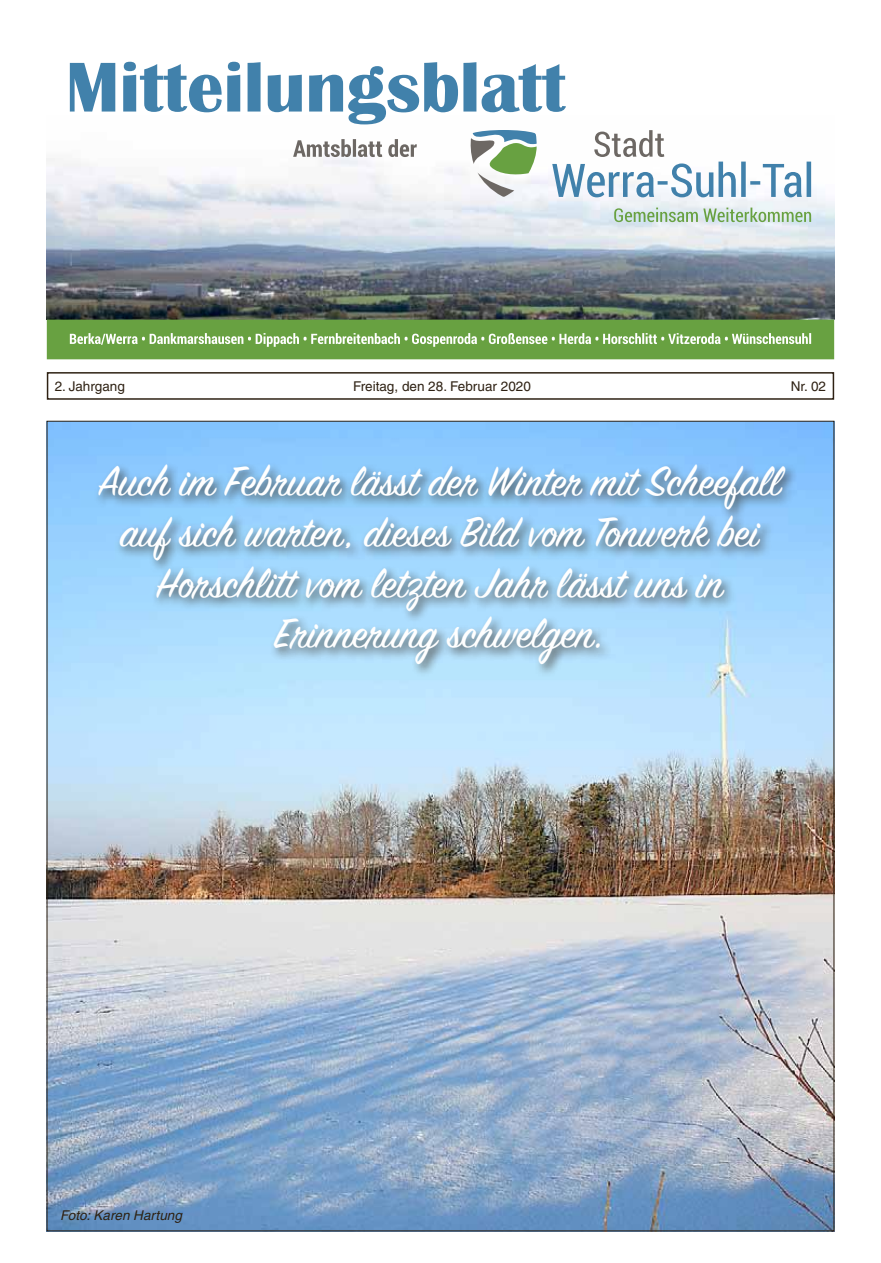
<style>
.page{position:relative;width:881px;height:1263px;background:#fff}
.page>*{position:absolute;margin:0;border:0;box-sizing:border-box;transform-origin:0 0}
.t1{font:46.5px/50.7px "Sign Painter House Script";color:#fff;text-align:center}
.t2{font:13.5px "Helvetica LT";color:#2e2113}
.t3{font:italic 13.5px "Helvetica LT";color:#2e2113}
</style>
<div class="page">
<div style="left:47px;top:372px;width:786px;height:28px;border:2px solid #2e2113"></div>
<svg style="left:70px;top:62px;width:496px;height:63px"></svg>
<svg style="left:297px;top:130px;width:367px;height:13px"></svg>
<img style="left:47px;top:143px;width:786px;height:216px">
<svg style="left:70px;top:333px;width:740px;height:14px"></svg>
<img style="left:49px;top:423px;width:782px;height:806px">
<div style="left:94px;top:461px;width:703px;height:216px;background:#2e2113;opacity:.75"></div>
<p class="t2" style="left:55px;top:379px;width:72px">2. Jahrgang</p>
<p class="t2" style="left:353px;top:379px;width:179px">Freitag, den 28. Februar 2020</p>
<p class="t2" style="left:790px;top:379px;width:37px">Nr. 02</p>
<p class="t1" style="left:98px;top:460px;width:683px">Auch im Februar lässt der Winter mit Scheefall auf sich warten, dieses Bild vom Tonwerk bei Horschlitt vom letzten Jahr lässt uns in Erinnerung schwelgen.</p>
<p class="t3" style="left:60px;top:1207px;width:123px">Foto: Karen Hartung</p>
</div>
